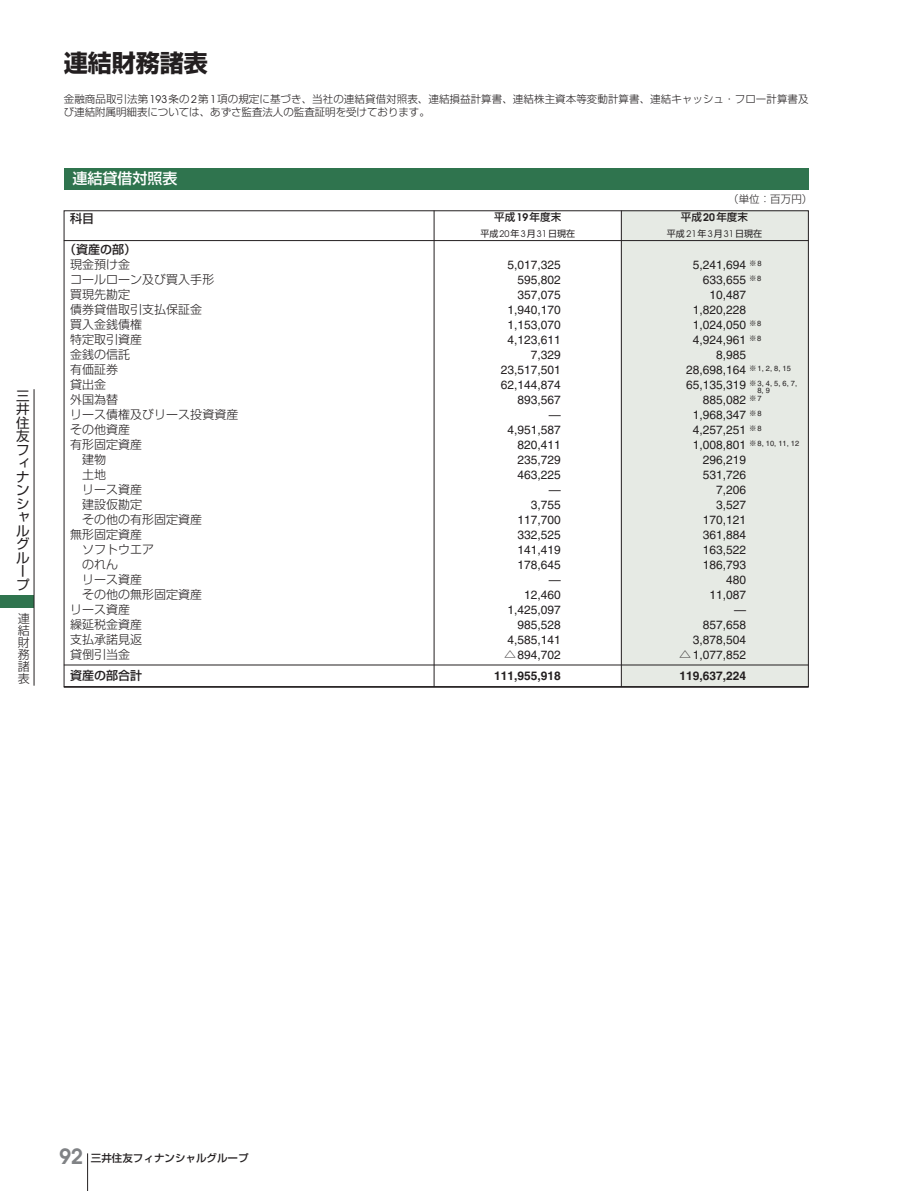
<style>
.page{position:relative;width:915px;height:1191px;background:#fff}
.page>*{position:absolute;margin:0;border:0;box-sizing:border-box;transform-origin:0 0}
.t1{font:700 24px "Shin Go Pr 5";color:#231f20}
.t2{font:500 15px "Shin Go Pr 5";color:#fff}
.t3{font:13.5px/13.5px "Shin Go Pr 5";color:#231f20;text-align:justify}
.t4{font:12px "Helvetica";color:#231f20}
.t5{font:300 12px/12px "Shin Go Pr 5";color:#231f20;text-align:justify}
.t6{font:700 12px "Helvetica";color:#231f20}
.t7{font:500 12px "Shin Go Pr 5";color:#231f20}
.t8{font:300 10.5px/13.5px "Shin Go Pr 5";letter-spacing:.005em;color:#231f20}
.t9{font:500 10.5px "Shin Go Pr 5";color:#231f20}
.t10{font:9px "Shin Go Pr 5";color:#231f20}
.t11{font:7.5px/15px "Helvetica";color:#231f20}
.t12{font:300 7.5px/15px "Shin Go Pr 5";color:#231f20}
.s1{font-family:"Avant Garde";font-weight:400}
.s2{font-family:"Avant Garde";font-weight:600}
.s3{font-family:"Avant Garde"}
.s4{font-family:"Shin Go Pr 5";font-weight:300}
.s5{font-family:"Helvetica";font-weight:400}
.s6{font-family:"Avant Garde";font-weight:600;font-size:21px;color:#808285}
</style>
<div class="page">
<hr style="left:87px;top:1153px;width:1px;height:38px;background:#231f20">
<div style="left:0;top:595px;width:34px;height:13px;background:#2f744e"></div>
<hr style="left:34px;top:389px;width:1px;height:296px;background:#231f20">
<div style="left:621px;top:210px;width:187px;height:477px;background:#e6eae4"></div>
<hr style="left:64px;top:240px;width:744px;height:1px;background:#231f20">
<hr style="left:64px;top:664px;width:744px;height:1px;background:#231f20">
<hr style="left:621px;top:210px;width:1px;height:477px;background:#231f20">
<div style="left:64px;top:168px;width:744px;height:21px;background:#2f744e"></div>
<hr style="left:433px;top:210px;width:1px;height:477px;background:#231f20">
<p class="t3" style="left:16px;top:388px;width:15px">三井住友フィナンシャルグループ</p>
<p class="t5" style="left:18px;top:611px;width:13px">連結財務諸表</p>
<h1 class="t1" style="left:64px;top:44px;width:145px">連結財務諸表</h1>
<p class="t8" style="left:64px;top:91px;width:746px">金融商品取引法第<span class="s1">193</span>条の<span class="s1">2</span>第<span class="s1">1</span>項の規定に基づき、当社の連結貸借対照表、連結損益計算書、連結株主資本等変動計算書、連結キャッシュ・フロー計算書及び連結附属明細表については、あずさ監査法人の監査証明を受けております。</p>
<p class="t2" style="left:72px;top:166px;width:107px">連結貸借対照表</p>
<p class="t8" style="left:728px;top:191px;width:85px">（単位：百万円）</p>
<p class="t7" style="left:70px;top:208px;width:25px">科目</p>
<p class="t9" style="left:494px;top:209px;width:68px">平成<span class="s2">19</span>年度末</p>
<p class="t9" style="left:680px;top:209px;width:68px">平成<span class="s2">20</span>年度末</p>
<p class="t10" style="left:480px;top:226px;width:96px">平成<span class="s3">20</span>年<span class="s3">3</span>月<span class="s3">31</span>日現在</p>
<p class="t10" style="left:666px;top:226px;width:97px">平成<span class="s3">21</span>年<span class="s3">3</span>月<span class="s3">31</span>日現在</p>
<p class="t7" style="left:64px;top:240px;width:73px">（資産の部）</p>
<p class="t5" style="left:70px;top:257px;width:61px">現金預け金</p>
<p class="t4" style="left:507px;top:260px;width:55px">5,017,325</p>
<p class="t4" style="left:692px;top:260px;width:55px">5,241,694</p>
<p class="t5" style="left:70px;top:272px;width:146px">コールローン及び買入手形</p>
<p class="t4" style="left:517px;top:275px;width:45px">595,802</p>
<p class="t4" style="left:702px;top:275px;width:45px">633,655</p>
<p class="t5" style="left:70px;top:287px;width:61px">買現先勘定</p>
<p class="t4" style="left:517px;top:290px;width:45px">357,075</p>
<p class="t4" style="left:709px;top:290px;width:38px">10,487</p>
<p class="t5" style="left:70px;top:302px;width:134px">債券貸借取引支払保証金</p>
<p class="t4" style="left:507px;top:305px;width:55px">1,940,170</p>
<p class="t4" style="left:692px;top:305px;width:55px">1,820,228</p>
<p class="t5" style="left:70px;top:317px;width:73px">買入金銭債権</p>
<p class="t4" style="left:507px;top:320px;width:55px">1,153,070</p>
<p class="t4" style="left:692px;top:320px;width:55px">1,024,050</p>
<p class="t5" style="left:70px;top:332px;width:73px">特定取引資産</p>
<p class="t4" style="left:507px;top:335px;width:55px">4,123,611</p>
<p class="t4" style="left:692px;top:335px;width:55px">4,924,961</p>
<p class="t5" style="left:70px;top:347px;width:61px">金銭の信託</p>
<p class="t4" style="left:530px;top:350px;width:32px">7,329</p>
<p class="t4" style="left:716px;top:350px;width:32px">8,985</p>
<p class="t5" style="left:70px;top:362px;width:49px">有価証券</p>
<p class="t4" style="left:500px;top:365px;width:62px">23,517,501</p>
<p class="t4" style="left:686px;top:365px;width:62px">28,698,164</p>
<p class="t5" style="left:70px;top:377px;width:37px">貸出金</p>
<p class="t4" style="left:500px;top:380px;width:62px">62,144,874</p>
<p class="t4" style="left:686px;top:380px;width:62px">65,135,319</p>
<p class="t5" style="left:70px;top:392px;width:49px">外国為替</p>
<p class="t4" style="left:517px;top:395px;width:45px">893,567</p>
<p class="t4" style="left:702px;top:395px;width:45px">885,082</p>
<p class="t5" style="left:70px;top:407px;width:170px">リース債権及びリース投資資産</p>
<p class="t4" style="left:548px;top:410px;width:13px">—</p>
<p class="t4" style="left:692px;top:410px;width:55px">1,968,347</p>
<p class="t5" style="left:70px;top:422px;width:61px">その他資産</p>
<p class="t4" style="left:507px;top:425px;width:55px">4,951,587</p>
<p class="t4" style="left:692px;top:425px;width:55px">4,257,251</p>
<p class="t5" style="left:70px;top:437px;width:73px">有形固定資産</p>
<p class="t4" style="left:517px;top:440px;width:45px">820,411</p>
<p class="t4" style="left:692px;top:440px;width:55px">1,008,801</p>
<p class="t5" style="left:82px;top:452px;width:25px">建物</p>
<p class="t4" style="left:517px;top:455px;width:45px">235,729</p>
<p class="t4" style="left:702px;top:455px;width:45px">296,219</p>
<p class="t5" style="left:82px;top:467px;width:25px">土地</p>
<p class="t4" style="left:517px;top:470px;width:45px">463,225</p>
<p class="t4" style="left:702px;top:470px;width:45px">531,726</p>
<p class="t5" style="left:82px;top:482px;width:61px">リース資産</p>
<p class="t4" style="left:548px;top:485px;width:13px">—</p>
<p class="t4" style="left:716px;top:485px;width:32px">7,206</p>
<p class="t5" style="left:82px;top:497px;width:61px">建設仮勘定</p>
<p class="t4" style="left:530px;top:500px;width:32px">3,755</p>
<p class="t4" style="left:716px;top:500px;width:32px">3,527</p>
<p class="t5" style="left:82px;top:512px;width:122px">その他の有形固定資産</p>
<p class="t4" style="left:517px;top:515px;width:45px">117,700</p>
<p class="t4" style="left:702px;top:515px;width:45px">170,121</p>
<p class="t5" style="left:70px;top:527px;width:73px">無形固定資産</p>
<p class="t4" style="left:517px;top:530px;width:45px">332,525</p>
<p class="t4" style="left:702px;top:530px;width:45px">361,884</p>
<p class="t5" style="left:82px;top:542px;width:73px">ソフトウエア</p>
<p class="t4" style="left:517px;top:545px;width:45px">141,419</p>
<p class="t4" style="left:702px;top:545px;width:45px">163,522</p>
<p class="t5" style="left:82px;top:557px;width:37px">のれん</p>
<p class="t4" style="left:517px;top:560px;width:45px">178,645</p>
<p class="t4" style="left:702px;top:560px;width:45px">186,793</p>
<p class="t5" style="left:82px;top:572px;width:61px">リース資産</p>
<p class="t4" style="left:548px;top:575px;width:13px">—</p>
<p class="t4" style="left:726px;top:575px;width:22px">480</p>
<p class="t5" style="left:82px;top:587px;width:122px">その他の無形固定資産</p>
<p class="t4" style="left:524px;top:590px;width:38px">12,460</p>
<p class="t4" style="left:709px;top:590px;width:38px">11,087</p>
<p class="t5" style="left:70px;top:602px;width:61px">リース資産</p>
<p class="t4" style="left:507px;top:605px;width:55px">1,425,097</p>
<p class="t4" style="left:734px;top:605px;width:13px">—</p>
<p class="t5" style="left:70px;top:617px;width:73px">繰延税金資産</p>
<p class="t4" style="left:517px;top:620px;width:45px">985,528</p>
<p class="t4" style="left:702px;top:620px;width:45px">857,658</p>
<p class="t5" style="left:70px;top:632px;width:73px">支払承諾見返</p>
<p class="t4" style="left:507px;top:635px;width:55px">4,585,141</p>
<p class="t4" style="left:692px;top:635px;width:55px">3,878,504</p>
<p class="t5" style="left:70px;top:647px;width:61px">貸倒引当金</p>
<p class="t4" style="left:504px;top:650px;width:58px"><span class="s4">△</span>894,702</p>
<p class="t4" style="left:679px;top:650px;width:68px"><span class="s4">△</span>1,077,852</p>
<p class="t7" style="left:70px;top:665px;width:73px">資産の部合計</p>
<p class="t6" style="left:494px;top:671px;width:68px">111,955,918</p>
<p class="t6" style="left:679px;top:671px;width:68px">119,637,224</p>
<p class="t12" style="left:748px;top:254px;width:14px">※<span class="s5">8 </span>※<span class="s5">8</span></p>
<p class="t12" style="left:748px;top:314px;width:14px">※<span class="s5">8 </span>※<span class="s5">8</span></p>
<p class="t11" style="left:748px;top:361px;width:50px"><span class="s4">※</span>1, 2, 8, 15 <span class="s4">※</span>3, 4, 5, 6, 7,</p>
<p class="t12" style="left:748px;top:389px;width:14px;text-align:justify">※<span class="s5">7 </span>※<span class="s5">8 </span>※<span class="s5">8</span></p>
<p class="t11" style="left:748px;top:436px;width:52px"><span class="s4">※</span>8, 10, 11, 12</p>
<p class="t11" style="left:757px;top:383px;width:14px">8, 9</p>
<p class="t9" style="left:59px;top:1149px;width:190px"><span class="s6">92</span> 三井住友フィナンシャルグループ</p>
</div>
